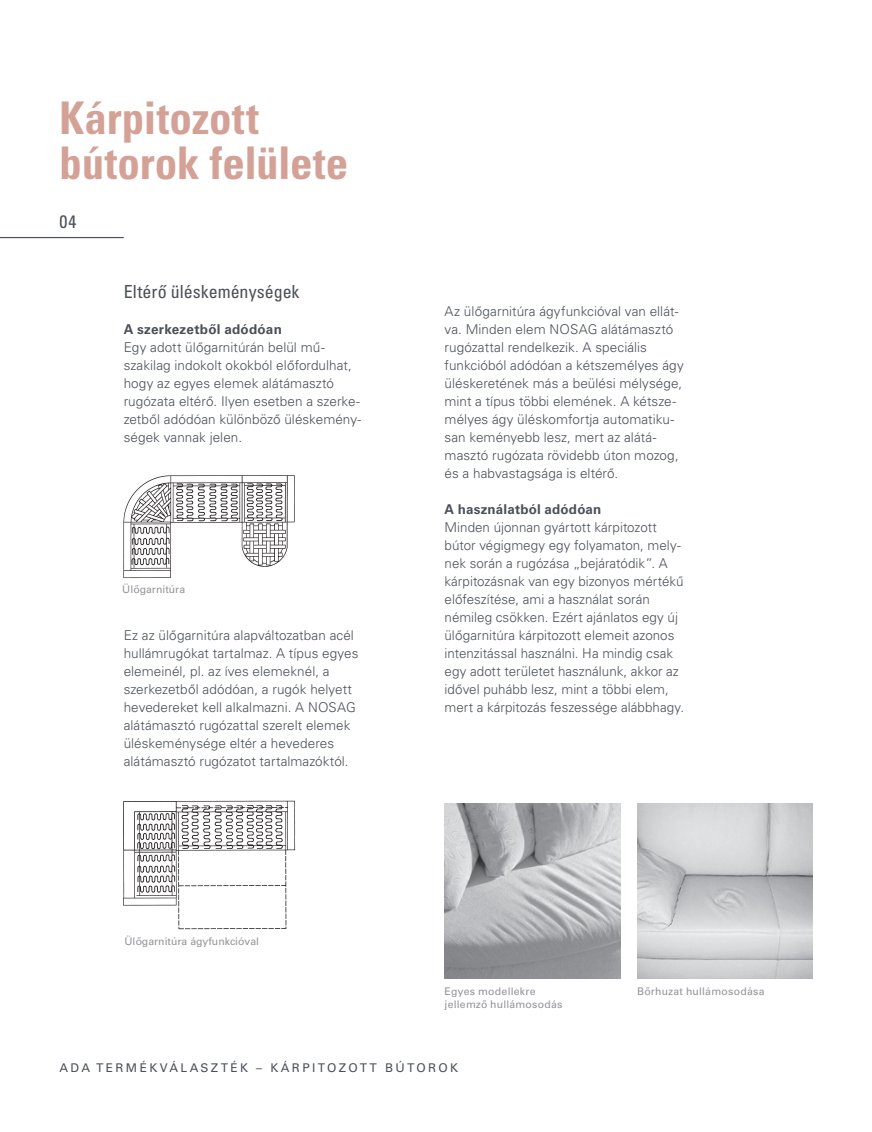
<style>
.page{position:relative;width:872px;height:1132px;background:#fff}
.page>*{position:absolute;margin:0;border:0;box-sizing:border-box;transform-origin:0 0}
.t1{font:45px/45px "Univers LTCYR 67 Bold Cond";color:#d4a197}
.t2{font:condensed 18px "Univers LTCYR 57";color:#4b5059}
.t3{font:300 13.5px/18px "Univers LTCYR 45";letter-spacing:.005em;color:#4b5059}
.t4{font:700 13.5px "Univers LTCYR 65";letter-spacing:.015em;color:#4b5059}
.t5{font:12px "Univers LTCYR 55 Roman";letter-spacing:.2em;color:#4b5059}
.t6{font:10.5px "Univers LTCYR 55 Roman";letter-spacing:.01em;color:#949298}
</style>
<div class="page">
<img style="left:637px;top:803px;width:175px;height:175px">
<img style="left:444px;top:803px;width:176px;height:175px">
<hr style="left:0;top:237px;width:124px;height:1px;background:#4b5059">
<img style="left:123px;top:800px;width:173px;height:130px">
<img style="left:123px;top:475px;width:172px;height:104px">
<h1 class="t1" style="left:60px;top:94px;width:290px">Kárpitozott bútorok felülete</h1>
<h2 class="t2" style="left:60px;top:210px;width:18px">04</h2>
<h2 class="t2" style="left:124px;top:280px;width:177px">Eltérő üléskeménységek</h2>
<p class="t4" style="left:124px;top:319px;width:160px">A szerkezetből adódóan</p>
<p class="t3" style="left:124px;top:337px;width:239px">Egy adott ülőgarnitúrán belül mű&shy;szakilag indokolt okokból előfordulhat, hogy az egyes elemek alátámasztó rugózata eltérő. Ilyen esetben a szerke&shy;zetből adódóan különböző üléskemény&shy;ségek vannak jelen.</p>
<p class="t6" style="left:122px;top:582px;width:65px">Ülőgarnitúra</p>
<p class="t3" style="left:124px;top:625px;width:236px">Ez az ülőgarnitúra alapváltozatban acél hullámrugókat tartalmaz. A típus egyes elemeinél, pl. az íves elemeknél, a szerkezetből adódóan, a rugók helyett hevedereket kell alkalmazni. A NOSAG alátámasztó rugózattal szerelt elemek üléskeménysége eltér a hevederes alátámasztó rugózatot tartalmazóktól.</p>
<p class="t6" style="left:124px;top:933px;width:136px">Ülőgarnitúra ágyfunkcióval</p>
<p class="t3" style="left:444px;top:301px;width:241px">Az ülőgarnitúra ágyfunkcióval van ellát&shy;va. Minden elem NOSAG alátámasztó rugózattal rendelkezik. A speciális funkcióból adódóan a kétszemélyes ágy üléskeretének más a beülési mélysége, mint a típus többi elemének. A kétsze&shy;mélyes ágy üléskomfortja automatiku&shy;san keményebb lesz, mert az alátá&shy;masztó rugózata rövidebb úton mozog, és a habvastagsága is eltérő.</p>
<p class="t4" style="left:444px;top:499px;width:158px">A használatból adódóan</p>
<p class="t3" style="left:444px;top:517px;width:241px">Minden újonnan gyártott kárpitozott bútor végigmegy egy folyamaton, mely&shy;nek során a rugózása „bejáratódik”. A kárpitozásnak van egy bizonyos mértékű előfeszítése, ami a használat során némileg csökken. Ezért ajánlatos egy új ülőgarnitúra kárpitozott elemeit azonos intenzitással használni. Ha mindig csak egy adott területet használunk, akkor az idővel puhább lesz, mint a többi elem, mert a kárpitozás feszessége alábbhagy.</p>
<p class="t6" style="left:444px;top:983px;width:93px">Egyes modellekre</p>
<p class="t6" style="left:637px;top:983px;width:129px">Bőrhuzat hullámosodása</p>
<p class="t6" style="left:444px;top:997px;width:119px">jellemző hullámosodás</p>
<p class="t5" style="left:60px;top:1059px;width:400px">ADA TERMÉKVÁLASZTÉK – KÁRPITOZOTT BÚTOROK</p>
</div>
